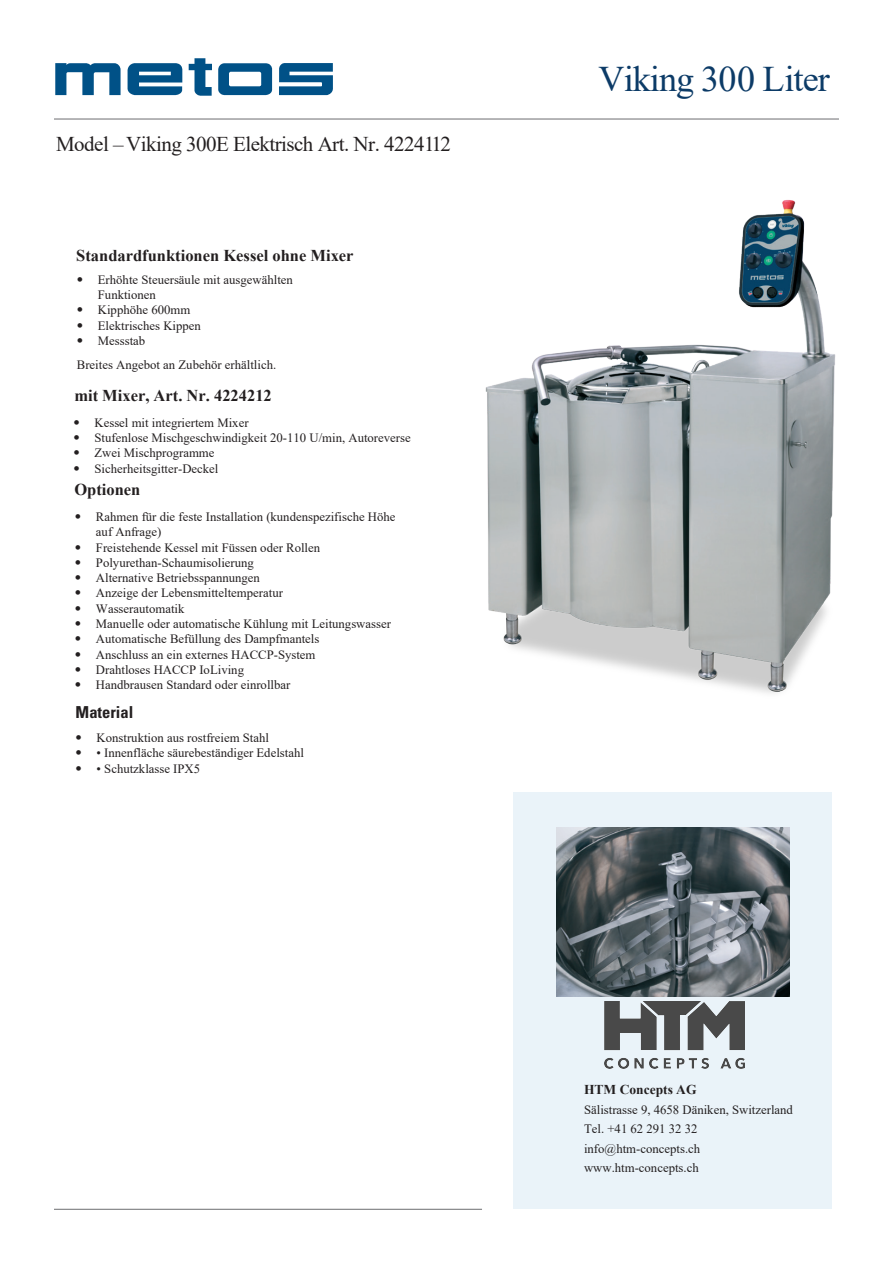
<style>
.page{position:relative;width:893px;height:1263px;background:#fff}
.page>*{position:absolute;margin:0;border:0;box-sizing:border-box;transform-origin:0 0}
.t1{font:36px "Times New Roman";letter-spacing:-.025em;color:#0c3b67}
.t2{font:21px "Times New Roman";letter-spacing:-.025em;color:#231f20}
.t3{font:700 16.5px "Times New Roman";color:#231f20}
.t4{font:700 16.5px "Times New Roman";color:#231f20}
.t5{font:700 condensed 16.5px "Univers LT Std";color:#231f20}
.t6{font:700 13.5px "Times New Roman";color:#231f20}
.t7{font:12.75px/19.4px "Times New Roman";color:#231f20}
.s1{font-family:"Univers LT Std";font-weight:300}
.s2{font-style:inherit}
</style>
<div class="page">
<img style="left:485px;top:200px;width:351px;height:493px">
<div style="left:513px;top:792px;width:319px;height:417px;background:#eaf3f9"></div>
<svg style="left:279px;top:63px;width:54px;height:32px"></svg>
<svg style="left:55px;top:58px;width:217px;height:38px"></svg>
<hr style="left:54px;top:119px;width:785px;height:1px;background:#6c6d70">
<hr style="left:54px;top:1209px;width:428px;height:1px;background:#6c6d70">
<img style="left:556px;top:827px;width:234px;height:170px">
<img style="left:605px;top:1001px;width:139px;height:67px">
<h2 class="t2" style="left:56px;top:129px;width:396px">Model –Viking 300E Elektrisch Art. Nr. 4224112</h2>
<p class="t3" style="left:76px;top:244px;width:279px">Standardfunktionen Kessel ohne Mixer</p>
<p class="t7" style="left:98px;top:271px;width:197px;line-height:15.3px;text-indent:-21px"><span class="s1">•</span> Erhöhte Steuersäule mit ausgewählten<br>Funktionen</p>
<p class="t7" style="left:77px;top:300px;width:115px"><span class="s1">•</span> Kipphöhe 600mm</p>
<p class="t7" style="left:77px;top:315px;width:126px"><span class="s1">•</span> Elektrisches Kippen</p>
<p class="t7" style="left:77px;top:328px;width:201px;line-height:23.7px"><span class="s1">•</span> Messstab<br>Breites Angebot an Zubehör erhältlich.</p>
<p class="t4" style="left:74px;top:383px;width:199px"><span class="s2">mit M</span>ixer, <span class="s2">Art. Nr.</span> 4224212</p>
<p class="t7" style="left:74px;top:412px;width:177px"><span class="s1">•</span> Kessel mit integriertem Mixer</p>
<p class="t7" style="left:74px;top:428px;width:339px"><span class="s1">•</span> Stufenlose Mischgeschwindigkeit 20-110 U/min, Autoreverse</p>
<p class="t7" style="left:74px;top:443px;width:143px"><span class="s1">•</span> Zwei Mischprogramme</p>
<p class="t7" style="left:74px;top:458px;width:146px"><span class="s1">•</span> Sicherheitsgitter-Deckel</p>
<p class="t3" style="left:74px;top:477px;width:68px">Optionen</p>
<p class="t7" style="left:96px;top:509px;width:301px;line-height:15.3px;text-indent:-21px"><span class="s1">•</span> Rahmen für die feste Installation (kundenspezifische Höhe auf Anfrage)</p>
<p class="t7" style="left:75px;top:537px;width:247px"><span class="s1">•</span> Freistehende Kessel mit Füssen oder Rollen</p>
<p class="t7" style="left:75px;top:552px;width:180px"><span class="s1">•</span> Polyurethan-Schaumisolierung</p>
<p class="t7" style="left:75px;top:568px;width:186px"><span class="s1">•</span> Alternative Betriebsspannungen</p>
<p class="t7" style="left:75px;top:583px;width:209px"><span class="s1">•</span> Anzeige der Lebensmitteltemperatur</p>
<p class="t7" style="left:75px;top:598px;width:111px"><span class="s1">•</span> Wasserautomatik</p>
<p class="t7" style="left:75px;top:614px;width:317px"><span class="s1">•</span> Manuelle oder automatische Kühlung mit Leitungswasser</p>
<p class="t7" style="left:75px;top:629px;width:246px"><span class="s1">•</span> Automatische Befüllung des Dampfmantels</p>
<p class="t7" style="left:75px;top:644px;width:242px"><span class="s1">•</span> Anschluss an ein externes HACCP-System</p>
<p class="t7" style="left:75px;top:660px;width:171px"><span class="s1">•</span> Drahtloses HACCP IoLiving</p>
<p class="t7" style="left:75px;top:675px;width:217px"><span class="s1">•</span> Handbrausen Standard oder einrollbar</p>
<p class="t5" style="left:76px;top:702px;width:59px">Material</p>
<p class="t7" style="left:76px;top:727px;width:195px"><span class="s1">•</span> Konstruktion aus rostfreiem Stahl</p>
<p class="t7" style="left:76px;top:743px;width:230px"><span class="s1">•</span> • Innenfläche säurebeständiger Edelstahl</p>
<p class="t7" style="left:76px;top:758px;width:126px"><span class="s1">•</span> • Schutzklasse IPX5</p>
<h1 class="t1" style="left:599px;top:54px;width:233px">Viking 300 Liter</h1>
<p class="t6" style="left:584px;top:1080px;width:114px">HTM Concepts AG</p>
<p class="t7" style="left:584px;top:1099px;width:210px">Sälistrasse 9, 4658 Däniken, Switzerland<br>Tel. +41 62 291 32 32 info@htm-concepts.ch www.htm-concepts.ch</p>
</div>
